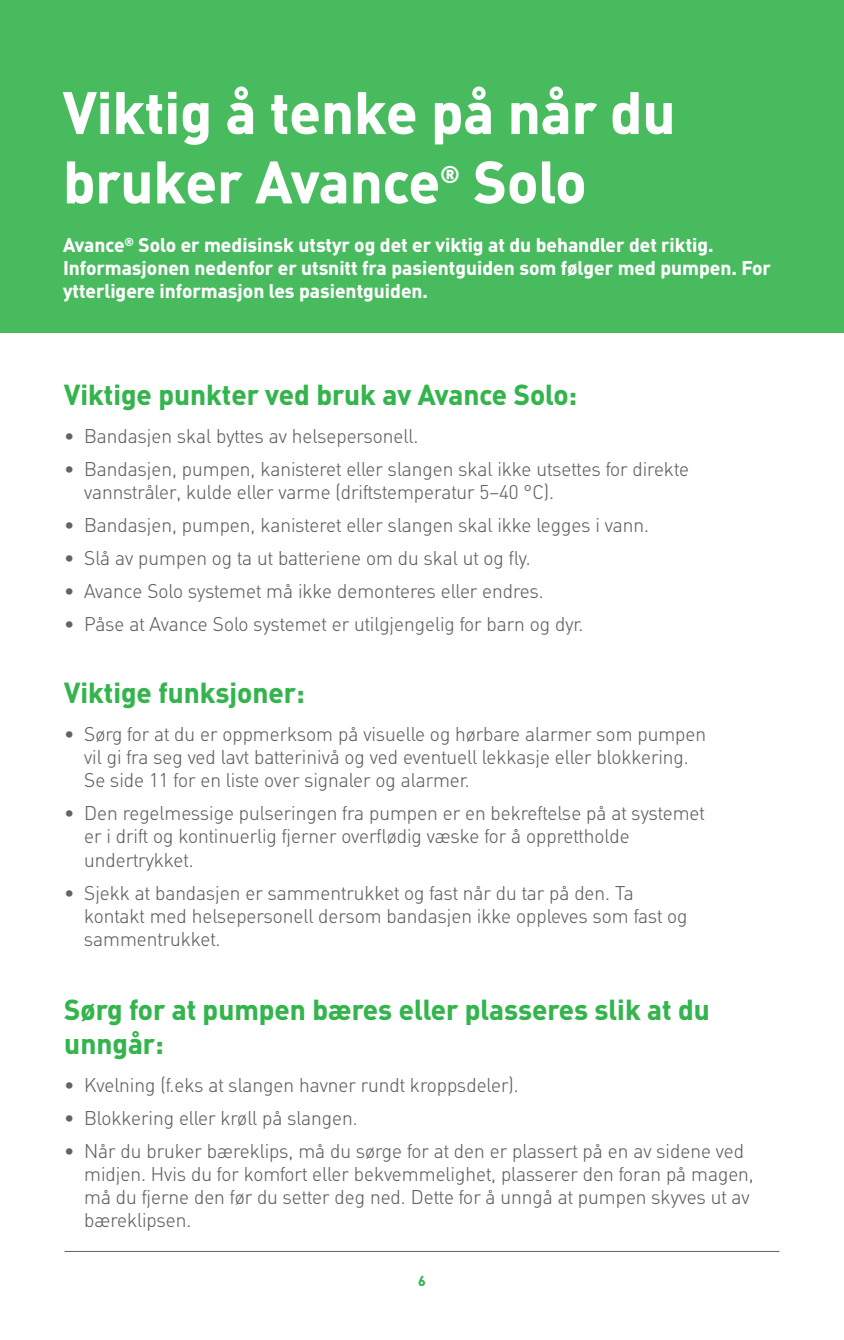
<style>
.page{position:relative;width:844px;height:1340px;background:#fff}
.page>*{position:absolute;margin:0;border:0;box-sizing:border-box;transform-origin:0 0}
.t1{font:700 57.75px/69.3px "MHC Din";color:#fff}
.t2{font:700 28px/33.6px "MHC Din";color:#34b44d}
.t3{font:700 23.45px "MHC Din";color:#fff}
.t4{font:300 19.25px/23.1px "MHC Din";color:#636366}
.t5{font:700 19.25px/23.1px "MHC Din";color:#fff}
.t6{font:700 14px "MHC Din";color:#34b44d}
</style>
<div class="page">
<hr style="left:64px;top:1250px;width:715px;height:1px;background:#636366">
<div style="left:0;top:0;width:843px;height:332px;background:#48bb5f"></div>
<p class="t1" style="left:63px;top:77px;width:614px">Viktig å tenke på når du bruker Avance</p>
<p class="t3" style="left:440px;top:160px;width:21px">®</p>
<p class="t1" style="left:473px;top:146px;width:115px">Solo</p>
<p class="t5" style="left:63px;top:233px;width:709px">Avance<sup>®</sup> Solo er medisinsk utstyr og det er viktig at du behandler det riktig.<br>Informasjonen nedenfor er utsnitt fra pasientguiden som følger med pumpen. For ytterligere informasjon les pasientguiden.</p>
<p class="t2" style="left:64px;top:377px;width:514px">Viktige punkter ved bruk av Avance Solo:</p>
<p class="t4" style="left:64px;top:425px;width:355px">• Bandasjen skal byttes av helsepersonell.</p>
<p class="t4" style="left:84px;top:458px;width:606px;text-indent:-20px">• Bandasjen, pumpen, kanisteret eller slangen skal ikke utsettes for direkte vannstråler, kulde eller varme (driftstemperatur 5–40 °C).</p>
<p class="t4" style="left:64px;top:514px;width:586px">• Bandasjen, pumpen, kanisteret eller slangen skal ikke legges i vann.</p>
<p class="t4" style="left:64px;top:547px;width:467px">• Slå av pumpen og ta ut batteriene om du skal ut og fly.</p>
<p class="t4" style="left:64px;top:580px;width:481px">• Avance Solo systemet må ikke demonteres eller endres.</p>
<p class="t4" style="left:64px;top:613px;width:520px">• Påse at Avance Solo systemet er utilgjengelig for barn og dyr.</p>
<p class="t2" style="left:64px;top:675px;width:242px">Viktige funksjoner:</p>
<p class="t4" style="left:84px;top:723px;width:623px;text-indent:-20px">• Sørg for at du er oppmerksom på visuelle og hørbare alarmer som pumpen vil gi fra seg ved lavt batterinivå og ved eventuell lekkasje eller blokkering.<br>Se side 11 for en liste over signaler og alarmer.</p>
<p class="t4" style="left:84px;top:802px;width:622px;text-indent:-20px">• Den regelmessige pulseringen fra pumpen er en bekreftelse på at systemet er i drift og kontinuerlig fjerner overflødig væske for å opprettholde undertrykket.</p>
<p class="t4" style="left:84px;top:881px;width:604px;text-indent:-20px">• Sjekk at bandasjen er sammentrukket og fast når du tar på den. Ta kontakt med helsepersonell dersom bandasjen ikke oppleves som fast og sammentrukket.</p>
<p class="t2" style="left:64px;top:992px;width:647px">Sørg for at pumpen bæres eller plasseres slik at du unngår:</p>
<p class="t4" style="left:64px;top:1073px;width:455px">• Kvelning (f.eks at slangen havner rundt kroppsdeler).</p>
<p class="t4" style="left:64px;top:1106px;width:295px">• Blokkering eller krøll på slangen.</p>
<p class="t4" style="left:84px;top:1139px;width:671px;text-indent:-20px">• Når du bruker bæreklips, må du sørge for at den er plassert på en av sidene ved midjen. Hvis du for komfort eller bekvemmelighet, plasserer den foran på magen, må du fjerne den før du setter deg ned. Dette for å unngå at pumpen skyves ut av bæreklipsen.</p>
<p class="t6" style="left:418px;top:1272px;width:9px">6</p>
</div>
